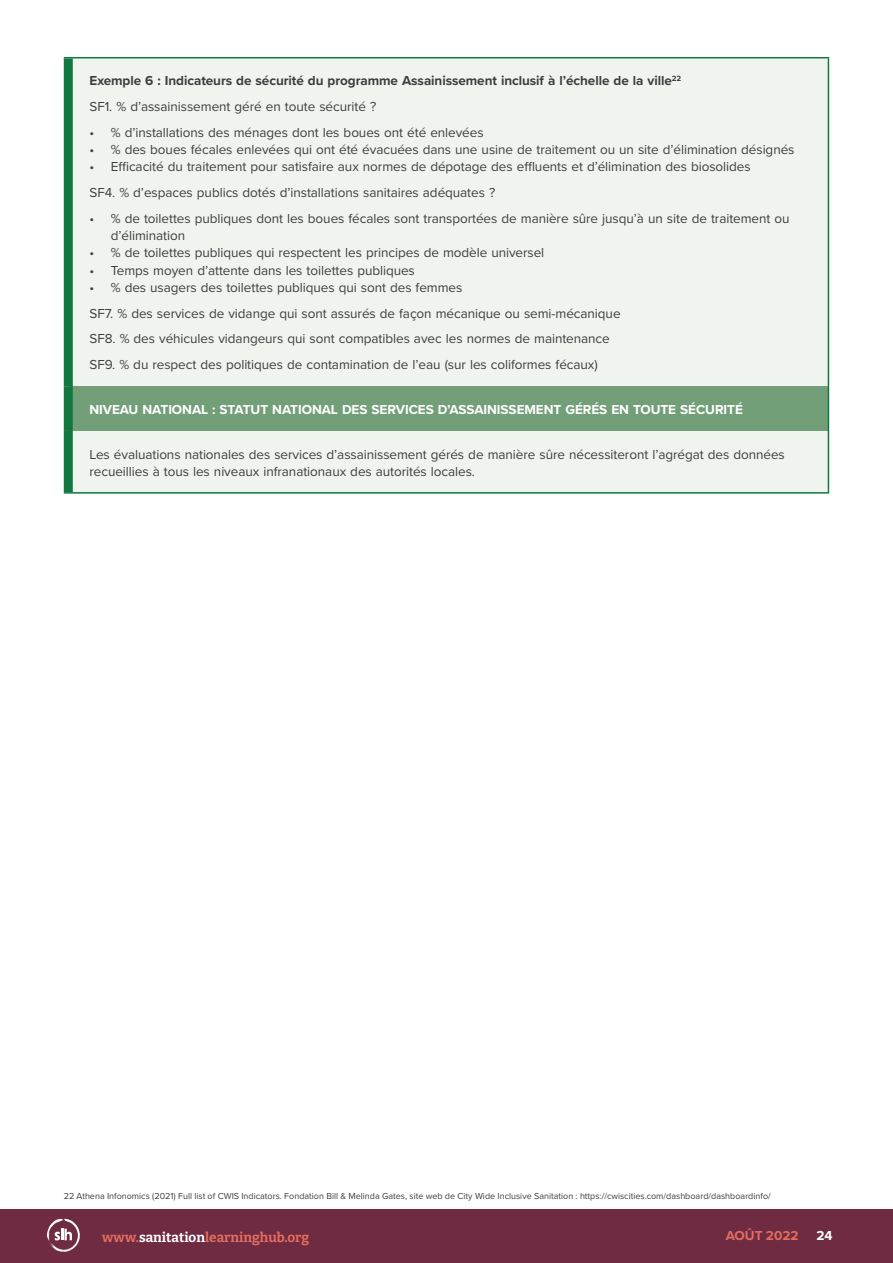
<style>
.page{position:relative;width:893px;height:1263px;background:#fff}
.page>*{position:absolute;margin:0;border:0;box-sizing:border-box;transform-origin:0 0}
.Body{font:13.5px/17.2px "Proxima Nova";letter-spacing:-.005em;color:#3e3e3f}
.Body-2{font:700 13.5px "Proxima Nova";letter-spacing:-.005em;color:#3e3e3f}
.Body-3{font:700 13.5px "Proxima Nova";letter-spacing:-.005em;color:#fff}
.t1{font:100 13.5px "Bitter";color:#e46d5f}
.t2{font:700 13.5px "Proxima Nova";color:#e46d5f}
.Footnote{font:9px "Proxima Nova";color:#3e3e3f}
.s1{color:#fff}
</style>
<div class="page">
<div style="left:73px;top:58px;width:755px;height:434px;background:#eff4ef"></div>
<div style="left:68px;top:386px;width:760px;height:45px;background:#739f78"></div>
<div style="left:64px;top:58px;width:9px;height:328px;background:#11783f"></div>
<div style="left:64px;top:386px;width:9px;height:45px;background:#11783f"></div>
<div style="left:64px;top:431px;width:9px;height:61px;background:#11783f"></div>
<hr style="left:828px;top:58px;width:1px;height:328px;background:#11783f">
<hr style="left:828px;top:386px;width:1px;height:45px;background:#11783f">
<hr style="left:828px;top:431px;width:1px;height:61px;background:#11783f">
<hr style="left:64px;top:57px;width:765px;height:1px;background:#11783f">
<hr style="left:64px;top:492px;width:765px;height:2px;background:#11783f">
<div style="left:0;top:1209px;width:893px;height:54px;background:#6e2b41"></div>
<svg style="left:47px;top:1218px;width:33px;height:34px"></svg>
<p class="Body-2" style="left:90px;top:71px;width:593px">Exemple 6 : Indicateurs de sécurité du programme Assainissement inclusif à l’échelle de la ville<sup>22</sup></p>
<p class="Body" style="left:90px;top:97px;width:288px">SF1. % d’assainissement géré en toute sécurité ?</p>
<p class="Body" style="left:90px;top:123px;width:396px">• % d’installations des ménages dont les boues ont été enlevées</p>
<p class="Body" style="left:90px;top:140px;width:706px">• % des boues fécales enlevées qui ont été évacuées dans une usine de traitement ou un site d’élimination désignés</p>
<p class="Body" style="left:90px;top:158px;width:663px">• Efficacité du traitement pour satisfaire aux normes de dépotage des effluents et d’élimination des biosolides</p>
<p class="Body" style="left:90px;top:183px;width:407px">SF4. % d’espaces publics dotés d’installations sanitaires adéquates ?</p>
<p class="Body" style="left:111px;top:209px;width:680px;text-indent:-21px">• % de toilettes publiques dont les boues fécales sont transportées de manière sûre jusqu’à un site de traitement ou d’élimination</p>
<p class="Body" style="left:90px;top:244px;width:456px">• % de toilettes publiques qui respectent les principes de modèle universel</p>
<p class="Body" style="left:90px;top:261px;width:327px">• Temps moyen d’attente dans les toilettes publiques</p>
<p class="Body" style="left:90px;top:278px;width:374px">• % des usagers des toilettes publiques qui sont des femmes</p>
<p class="Body" style="left:90px;top:304px;width:533px">SF7. % des services de vidange qui sont assurés de façon mécanique ou semi-mécanique</p>
<p class="Body" style="left:90px;top:330px;width:522px">SF8. % des véhicules vidangeurs qui sont compatibles avec les normes de maintenance</p>
<p class="Body" style="left:90px;top:355px;width:510px">SF9. % du respect des politiques de contamination de l’eau (sur les coliformes fécaux)</p>
<p class="Body-3" style="left:90px;top:399px;width:655px">NIVEAU NATIONAL : STATUT NATIONAL DES SERVICES D’ASSAINISSEMENT GÉRÉS EN TOUTE SÉCURITÉ</p>
<p class="Body" style="left:90px;top:445px;width:697px">Les évaluations nationales des services d’assainissement gérés de manière sûre nécessiteront l’agrégat des données recueillies à tous les niveaux infranationaux des autorités locales.</p>
<p class="Footnote" style="left:64px;top:1189px;width:708px">22 Athena Infonomics (2021) Full list of CWIS Indicators. Fondation Bill &amp; Melinda Gates, site web de City Wide Inclusive Sanitation : https://cwiscities.com/dashboard/dashboardinfo/</p>
<p class="t1" style="left:102px;top:1228px;width:209px">www.<span class="s1">sanitation</span>learninghub.org</p>
<p class="t2" style="left:726px;top:1225px;width:74px">AOÛT 2022</p>
<p class="Body-3" style="left:816px;top:1225px;width:18px">24</p>
</div>
